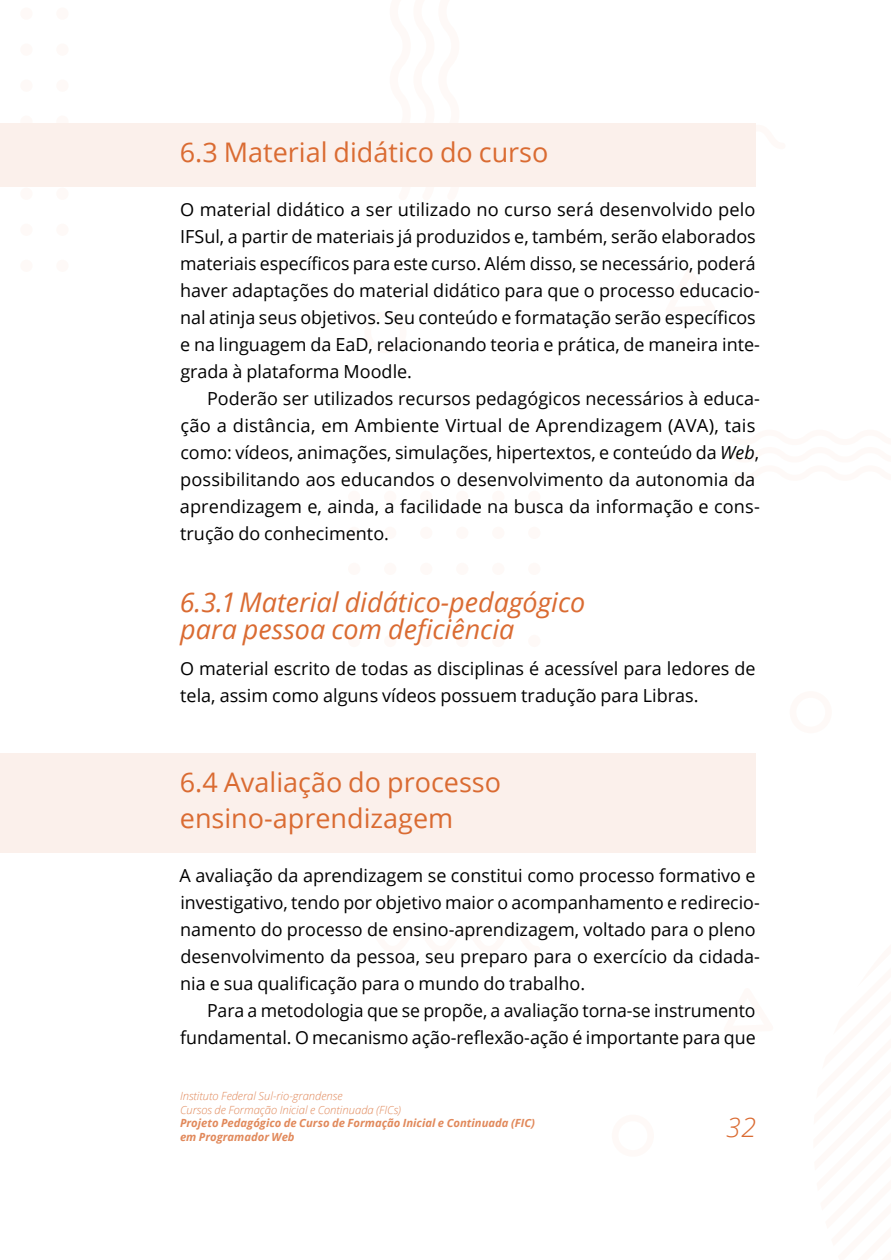
<style>
.page{position:relative;width:891px;height:1260px;background:#fff}
.page>*{position:absolute;margin:0;border:0;box-sizing:border-box;transform-origin:0 0}
.t1{font:27px/36px "Open Sans";color:#da6b32}
.t2{font:italic 27px/27px "Open Sans";color:#da6b32}
.t3{font:italic 300 27px "Open Sans";color:#da6b32}
.t4{font:18px/27px "Open Sans";color:#000}
.t5{font:italic 300 11.25px/13.5px "Open Sans";color:#e1895b}
.t6{font:italic 700 11.25px/13.5px "Open Sans";color:#e1895b}
.s1{font-style:italic}
</style>
<div class="page">
<div style="left:348px;top:491px;width:12px;height:12px;background:#fef9f7;border-radius:50%"></div>
<div style="left:384px;top:491px;width:12px;height:12px;background:#fef9f7;border-radius:50%"></div>
<div style="left:420px;top:491px;width:12px;height:12px;background:#fef9f7;border-radius:50%"></div>
<div style="left:456px;top:491px;width:12px;height:12px;background:#fef9f7;border-radius:50%"></div>
<div style="left:492px;top:491px;width:12px;height:12px;background:#fef9f7;border-radius:50%"></div>
<div style="left:528px;top:491px;width:12px;height:12px;background:#fef9f7;border-radius:50%"></div>
<div style="left:348px;top:527px;width:12px;height:12px;background:#fef9f7;border-radius:50%"></div>
<div style="left:384px;top:527px;width:12px;height:12px;background:#fef9f7;border-radius:50%"></div>
<div style="left:420px;top:527px;width:12px;height:12px;background:#fef9f7;border-radius:50%"></div>
<div style="left:456px;top:527px;width:12px;height:12px;background:#fef9f7;border-radius:50%"></div>
<div style="left:492px;top:527px;width:12px;height:12px;background:#fef9f7;border-radius:50%"></div>
<div style="left:528px;top:527px;width:12px;height:12px;background:#fef9f7;border-radius:50%"></div>
<div style="left:348px;top:563px;width:12px;height:12px;background:#fef9f7;border-radius:50%"></div>
<div style="left:384px;top:563px;width:12px;height:12px;background:#fef9f7;border-radius:50%"></div>
<div style="left:420px;top:563px;width:12px;height:12px;background:#fef9f7;border-radius:50%"></div>
<div style="left:456px;top:563px;width:12px;height:12px;background:#fef9f7;border-radius:50%"></div>
<div style="left:492px;top:563px;width:12px;height:12px;background:#fef9f7;border-radius:50%"></div>
<div style="left:528px;top:563px;width:12px;height:12px;background:#fef9f7;border-radius:50%"></div>
<div style="left:348px;top:599px;width:12px;height:12px;background:#fef9f7;border-radius:50%"></div>
<div style="left:384px;top:599px;width:12px;height:12px;background:#fef9f7;border-radius:50%"></div>
<div style="left:420px;top:599px;width:12px;height:12px;background:#fef9f7;border-radius:50%"></div>
<div style="left:456px;top:599px;width:12px;height:12px;background:#fef9f7;border-radius:50%"></div>
<div style="left:492px;top:599px;width:12px;height:12px;background:#fef9f7;border-radius:50%"></div>
<div style="left:528px;top:599px;width:12px;height:12px;background:#fef9f7;border-radius:50%"></div>
<div style="left:348px;top:635px;width:12px;height:12px;background:#fef9f7;border-radius:50%"></div>
<div style="left:384px;top:635px;width:12px;height:12px;background:#fef9f7;border-radius:50%"></div>
<div style="left:420px;top:635px;width:12px;height:12px;background:#fef9f7;border-radius:50%"></div>
<div style="left:456px;top:635px;width:12px;height:12px;background:#fef9f7;border-radius:50%"></div>
<div style="left:492px;top:635px;width:12px;height:12px;background:#fef9f7;border-radius:50%"></div>
<div style="left:528px;top:635px;width:12px;height:12px;background:#fef9f7;border-radius:50%"></div>
<div style="left:56px;top:7px;width:13px;height:13px;background:#fef9f7;border-radius:50%"></div>
<div style="left:56px;top:43px;width:13px;height:13px;background:#fef9f7;border-radius:50%"></div>
<div style="left:56px;top:80px;width:13px;height:12px;background:#fef9f7;border-radius:50%"></div>
<div style="left:56px;top:116px;width:13px;height:12px;background:#fef9f7;border-radius:50%"></div>
<div style="left:56px;top:188px;width:13px;height:12px;background:#fef9f7;border-radius:50%"></div>
<div style="left:56px;top:224px;width:13px;height:12px;background:#fef9f7;border-radius:50%"></div>
<div style="left:56px;top:260px;width:13px;height:12px;background:#fef9f7;border-radius:50%"></div>
<div style="left:20px;top:7px;width:13px;height:13px;background:#fef9f7;border-radius:50%"></div>
<div style="left:20px;top:43px;width:13px;height:13px;background:#fef9f7;border-radius:50%"></div>
<div style="left:20px;top:80px;width:13px;height:12px;background:#fef9f7;border-radius:50%"></div>
<div style="left:20px;top:116px;width:13px;height:12px;background:#fef9f7;border-radius:50%"></div>
<div style="left:20px;top:188px;width:13px;height:12px;background:#fef9f7;border-radius:50%"></div>
<div style="left:20px;top:224px;width:13px;height:12px;background:#fef9f7;border-radius:50%"></div>
<div style="left:20px;top:260px;width:13px;height:12px;background:#fef9f7;border-radius:50%"></div>
<svg style="left:387px;top:186px;width:75px;height:1px"></svg>
<div style="left:0;top:123px;width:756px;height:63px;background:#fbf0eb"></div>
<div style="left:0;top:753px;width:756px;height:99px;background:#fbf0eb"></div>
<h1 class="t1" style="left:180px;top:134px;width:370px">6.3 Material didático do curso</h1>
<p class="t4" style="left:180px;top:196px;width:581px">O material didático a ser utilizado no curso será desenvolvido pelo IFSul, a partir de materiais já produzidos e, também, serão elaborados materiais específicos para este curso. Além disso, se necessário, poderá haver adaptações do material didático para que o processo educacio&shy;nal atinja seus objetivos. Seu conteúdo e formatação serão específicos e na linguagem da EaD, relacionando teoria e prática, de maneira inte&shy;grada à plataforma Moodle.</p>
<p class="t4" style="left:180px;top:385px;width:582px;text-indent:27px">Poderão ser utilizados recursos pedagógicos necessários à educa&shy;ção a distância, em Ambiente Virtual de Aprendizagem (AVA), tais como: vídeos, animações, simulações, hipertextos, e conteúdo da <span class="s1">Web</span>, possibilitando aos educandos o desenvolvimento da autonomia da aprendizagem e, ainda, a facilidade na busca da informação e cons&shy;trução do conhecimento.</p>
<h1 class="t2" style="left:180px;top:588px;width:407px">6.3.1 Material didático-pedagógico para pessoa com deficiência</h1>
<p class="t4" style="left:180px;top:655px;width:577px">O material escrito de todas as disciplinas é acessível para ledores de tela, assim como alguns vídeos possuem tradução para Libras.</p>
<h1 class="t1" style="left:180px;top:764px;width:323px">6.4 Avaliação do processo ensino-aprendizagem</h1>
<p class="t4" style="left:180px;top:862px;width:582px">A avaliação da aprendizagem se constitui como processo formativo e investigativo, tendo por objetivo maior o acompanhamento e redirecio&shy;namento do processo de ensino-aprendizagem, voltado para o pleno desenvolvimento da pessoa, seu preparo para o exercício da cidada&shy;nia e sua qualificação para o mundo do trabalho.</p>
<p class="t4" style="left:180px;top:997px;width:577px;text-align:right">Para a metodologia que se propõe, a avaliação torna-se instrumento fundamental. O mecanismo ação-reflexão-ação é importante para que</p>
<p class="t5" style="left:180px;top:1089px;width:223px">Instituto Federal Sul-rio-grandense<br>Cursos de Formação Inicial e Continuada (FICs)</p>
<p class="t6" style="left:180px;top:1116px;width:357px">Projeto Pedagógico de Curso de Formação Inicial e Continuada (FIC) em Programador Web</p>
<h1 class="t3" style="left:726px;top:1108px;width:31px">32</h1>
</div>
